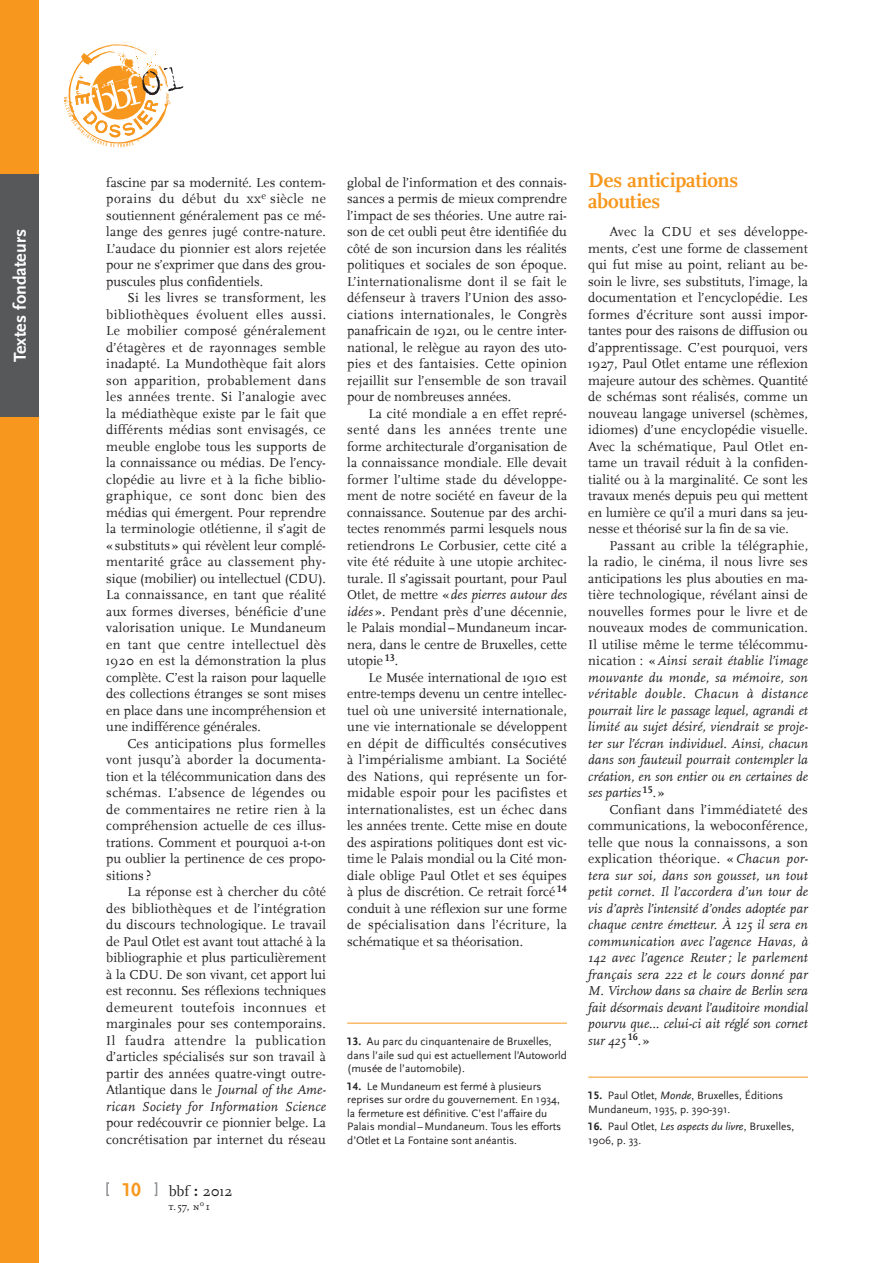
<style>
.page{position:relative;width:893px;height:1263px;background:#fff}
.page>*{position:absolute;margin:0;border:0;box-sizing:border-box;transform-origin:0 0}
.D_-_inter_1{font:700 21px/21px "Scala";letter-spacing:-.01em;color:#f7971d}
.t1{font:700 19.5px "Scala Sans LF";color:#f7971d}
.t2{font:700 18px "Scala Sans LF";color:#fff}
.t3{font:15px "Scala";letter-spacing:.005em;color:#231f20}
.D_-_TEXTE{font:13.5px/16.5px "Scala";color:#231f20;text-align:justify}
.D_-_TEXTE-2{font:italic 13.5px/16.5px "Scala";color:#231f20;text-align:justify}
.D_-_note{font:11.25px/13.5px "Scala Sans";color:#231f20}
.t4{font:10.5px "Scala Caps";color:#231f20}
.s1{font-family:"Scala Caps"}
.s2{font-style:italic}
.s3{font-family:"Scala Sans";font-weight:700}
.s4{font-family:"Scala Sans LF";font-weight:700}
.s5{font-style:normal}
</style>
<div class="page">
<svg style="left:106px;top:1182px;width:3px;height:14px"></svg>
<svg style="left:155px;top:1182px;width:2px;height:14px"></svg>
<svg style="left:64px;top:43px;width:119px;height:104px"></svg>
<div style="left:0;top:0;width:38px;height:1263px;background:#f7971d"></div>
<div style="left:0;top:174px;width:38px;height:243px;background:#57585a"></div>
<hr style="left:347px;top:1023px;width:220px;height:1px;background:#f7971d">
<hr style="left:588px;top:1077px;width:220px;height:1px;background:#f7971d">
<h3 class="t2" style="left:10px;top:362px;width:134px;rotate:-90deg">Textes fondateurs</h3>
<p class="D_-_TEXTE" style="left:106px;top:174px;width:221px">fascine par sa modernité. Les contem&shy;porains du début du <span class="s1">xx</span><sup>e</sup> siècle ne soutiennent généralement pas ce mé&shy;lange des genres jugé contre-nature.<br>L’audace du pionnier est alors rejetée pour ne s’exprimer que dans des grou&shy;puscules plus confidentiels.</p>
<p class="D_-_TEXTE" style="left:106px;top:290px;width:221px;text-indent:21px">Si les livres se transforment, les bibliothèques évoluent elles aussi.<br>Le mobilier composé généralement d’étagères et de rayonnages semble inadapté. La Mundothèque fait alors son apparition, probablement dans les années trente. Si l’analogie avec la médiathèque existe par le fait que différents médias sont envisagés, ce meuble englobe tous les supports de la connaissance ou médias. De l’ency&shy;clopédie au livre et à la fiche biblio&shy;graphique, ce sont donc bien des médias qui émergent. Pour reprendre la terminologie otlétienne, il s’agit de « substituts» qui révèlent leur complé&shy;mentarité grâce au classement phy&shy;sique (mobilier) ou intellectuel (CDU).<br>La connaissance, en tant que réalité aux formes diverses, bénéficie d’une valorisation unique. Le Mundaneum en tant que centre intellectuel dès 1920 en est la démonstration la plus complète. C’est la raison pour laquelle des collections étranges se sont mises en place dans une incompréhension et une indifférence générales.</p>
<p class="D_-_TEXTE" style="left:106px;top:735px;width:221px;text-indent:21px">Ces anticipations plus formelles vont jusqu’à aborder la documenta&shy;tion et la télécommunication dans des schémas. L’absence de légendes ou de commentaires ne retire rien à la compréhension actuelle de ces illus&shy;trations. Comment et pourquoi a-t-on pu oublier la pertinence de ces propo&shy;sitions ?</p>
<p class="D_-_TEXTE" style="left:106px;top:884px;width:221px;text-indent:21px">La réponse est à chercher du côté des bibliothèques et de l’intégration du discours technologique. Le travail de Paul Otlet est avant tout attaché à la bibliographie et plus particulièrement à la CDU. De son vivant, cet apport lui est reconnu. Ses réflexions techniques demeurent toutefois inconnues et marginales pour ses contemporains.<br>Il faudra attendre la publication d’articles spécialisés sur son travail à partir des années quatre-vingt outre-Atlantique dans le <span class="s2">Journal of the Ame&shy;rican Society for Information Science </span>pour redécouvrir ce pionnier belge. La concrétisation par internet du réseau</p>
<h2 class="t1" style="left:123px;top:1179px;width:20px">10</h2>
<p class="t3" style="left:169px;top:1183px;width:65px">bbf <span class="s3">:</span> 2012</p>
<p class="t4" style="left:169px;top:1200px;width:42px">t. 57, n<sup>o</sup> 1</p>
<p class="D_-_TEXTE" style="left:347px;top:174px;width:221px">global de l’information et des connais&shy;sances a permis de mieux comprendre l’impact de ses théories. Une autre rai&shy;son de cet oubli peut être identifiée du côté de son incursion dans les réalités politiques et sociales de son époque.<br>L’internationalisme dont il se fait le défenseur à travers l’Union des asso&shy;ciations internationales, le Congrès panafricain de 1921, ou le centre inter&shy;national, le relègue au rayon des uto&shy;pies et des fantaisies. Cette opinion rejaillit sur l’ensemble de son travail pour de nombreuses années.</p>
<p class="D_-_TEXTE" style="left:347px;top:405px;width:221px;text-indent:21px">La cité mondiale a en effet repré&shy;senté dans les années trente une forme architecturale d’organisation de la connaissance mondiale. Elle devait former l’ultime stade du développe&shy;ment de notre société en faveur de la connaissance. Soutenue par des archi&shy;tectes renommés parmi lesquels nous retiendrons Le Corbusier, cette cité a vite été réduite à une utopie architec&shy;turale. Il s’agissait pourtant, pour Paul Otlet, de mettre «<span class="s2">des pierres autour des idées</span> ». Pendant près d’une décennie, le Palais mondial –Mundaneum incar&shy;nera, dans le centre de Bruxelles, cette utopie <sup>13</sup>.</p>
<p class="D_-_TEXTE" style="left:347px;top:669px;width:221px;text-indent:21px">Le Musée international de 1910 est entre-temps devenu un centre intellec&shy;tuel où une université internationale, une vie internationale se développent en dépit de difficultés consécutives à l’impérialisme ambiant. La Société des Nations, qui représente un for&shy;midable espoir pour les pacifistes et internationalistes, est un échec dans les années trente. Cette mise en doute des aspirations politiques dont est vic&shy;time le Palais mondial ou la Cité mon&shy;diale oblige Paul Otlet et ses équipes à plus de discrétion. Ce retrait forcé <sup>14 </sup>conduit à une réflexion sur une forme de spécialisation dans l’écriture, la schématique et sa théorisation.</p>
<p class="D_-_note" style="left:347px;top:1035px;width:221px"><span class="s4">13.</span> Au parc du cinquantenaire de Bruxelles, dans l’aile sud qui est actuellement l’Autoworld (musée de l’automobile).</p>
<p class="D_-_note" style="left:347px;top:1080px;width:216px"><span class="s4">14.</span> Le Mundaneum est fermé à plusieurs reprises sur ordre du gouvernement. En 1934, la fermeture est définitive. C’est l’affaire du Palais mondial –Mundaneum. Tous les efforts d’Otlet et La Fontaine sont anéantis.</p>
<p class="D_-_inter_1" style="left:588px;top:169px;width:152px">Des anticipations abouties</p>
<p class="D_-_TEXTE" style="left:588px;top:224px;width:221px;text-indent:21px">Avec la CDU et ses développe&shy;ments, c’est une forme de classement qui fut mise au point, reliant au be&shy;soin le livre, ses substituts, l’image, la documentation et l’encyclopédie. Les formes d’écriture sont aussi impor&shy;tantes pour des raisons de diffusion ou d’apprentissage. C’est pourquoi, vers 1927, Paul Otlet entame une réflexion majeure autour des schèmes. Quantité de schémas sont réalisés, comme un nouveau langage universel (schèmes, idiomes) d’une encyclopédie visuelle.<br>Avec la schématique, Paul Otlet en&shy;tame un travail réduit à la confiden&shy;tialité ou à la marginalité. Ce sont les travaux menés depuis peu qui mettent en lumière ce qu’il a muri dans sa jeu&shy;nesse et théorisé sur la fin de sa vie.</p>
<p class="D_-_TEXTE-2" style="left:588px;top:537px;width:221px;text-indent:21px"><span class="s5">Passant au crible la télégraphie, la radio, le cinéma, il nous livre ses anticipations les plus abouties en ma&shy;tière technologique, révélant ainsi de nouvelles formes pour le livre et de nouveaux modes de communication.<br>Il utilise même le terme télécommu&shy;nication : «</span>Ainsi serait établie l’image mouvante du monde, sa mémoire, son véritable double. Chacun à distance pourrait lire le passage lequel, agrandi et limité au sujet désiré, viendrait se proje&shy;ter sur l’écran individuel. Ainsi, chacun dans son fauteuil pourrait contempler la création, en son entier ou en certaines de ses parties <sup>15</sup><span class="s5">.»</span></p>
<p class="D_-_TEXTE-2" style="left:588px;top:801px;width:221px;text-indent:21px"><span class="s5">Confiant dans l’immédiateté des communications, la weboconférence, telle que nous la connaissons, a son explication théorique. «</span> Chacun por&shy;tera sur soi, dans son gousset, un tout petit cornet. Il l’accordera d’un tour de vis d’après l’intensité d’ondes adoptée par chaque centre émetteur. À 125 il sera en communication avec l’agence Havas, à 142 avec l’agence Reuter; le parlement français sera 222 et le cours donné par M. Virchow dans sa chaire de Berlin sera fait désormais devant l’auditoire mondial pourvu que… celui-ci ait réglé son cornet sur 425 <sup>16</sup><span class="s5">.»</span></p>
<p class="D_-_note" style="left:588px;top:1089px;width:197px"><span class="s4">15.</span> Paul Otlet, <span class="s2">Monde</span>, Bruxelles, Éditions<br>Mundaneum, 1935, p. 390-391.</p>
<p class="D_-_note" style="left:588px;top:1120px;width:207px"><span class="s4">16.</span> Paul Otlet, <span class="s2">Les aspects du livre</span>, Bruxelles,<br>1906, p. 33.</p>
</div>
